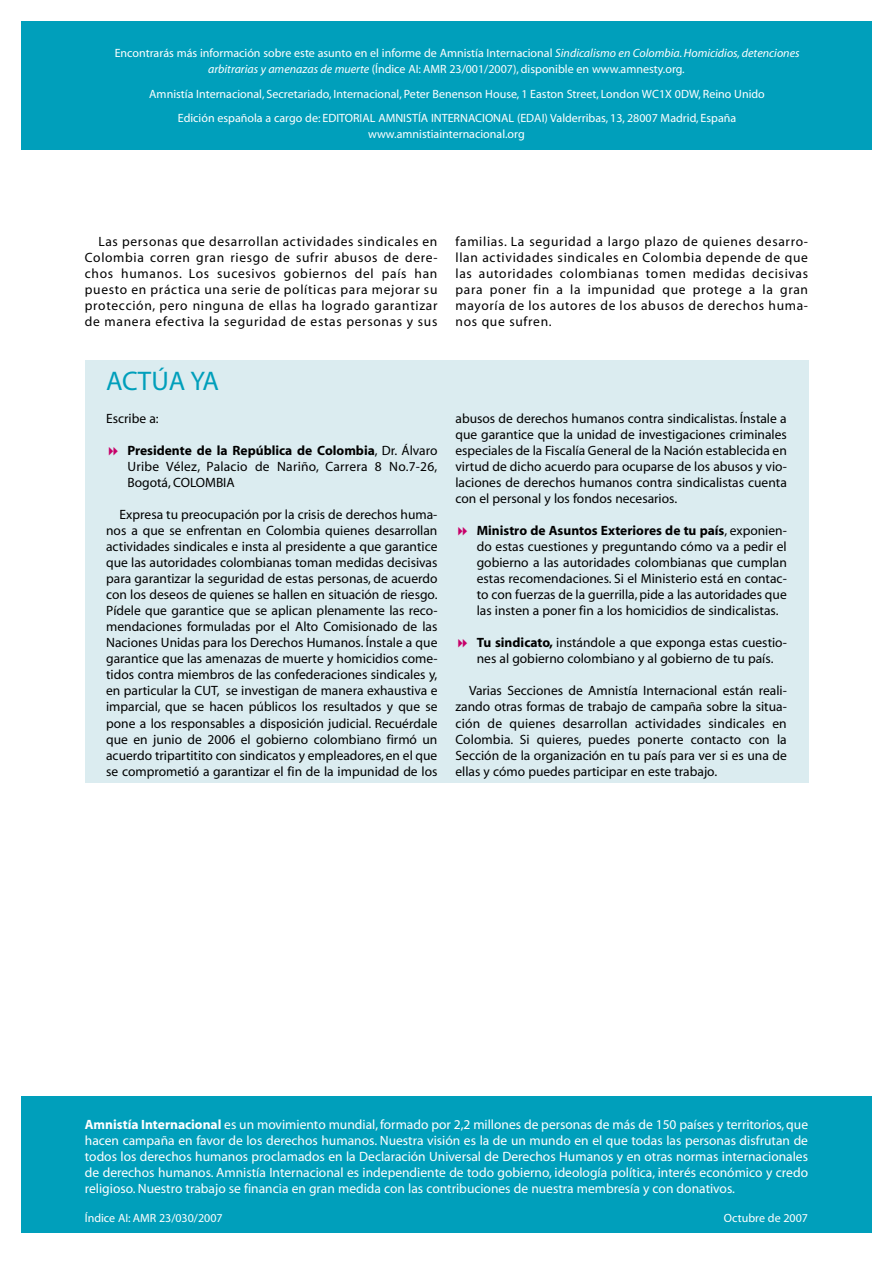
<style>
.page{position:relative;width:893px;height:1263px;background:#fff}
.page>*{position:absolute;margin:0;border:0;box-sizing:border-box;transform-origin:0 0}
.t1{font:27px "Myriad";color:#009fbb}
.t2{font:13.95px "Myriad";color:#fff}
.t3{font:13.5px/16px "Myriad";color:#000;text-align:justify}
.t4{font:13.5px/16px "Myriad";color:#fff;text-align:justify}
.t5{font:12px/16px "Myriad";color:#fff}
.s1{font-style:italic}
.s2{font-weight:700}
</style>
<div class="page">
<div style="left:21px;top:21px;width:850px;height:129px;background:#009fbb"></div>
<div style="left:21px;top:1097px;width:850px;height:136px;background:#009fbb"></div>
<div style="left:85px;top:360px;width:723px;height:422px;background:#dbecf0"></div>
<p class="t5" style="left:208px;top:46px;width:593px;text-indent:-93px">Encontrarás más información sobre este asunto en el informe de Amnistía Internacional <span class="s1">Sindicalismo en Colombia. Homicidios, detenciones arbitrarias y amenazas de muerte</span> (Índice AI: AMR 23/001/2007), disponible en www.amnesty.org.</p>
<p class="t5" style="left:149px;top:82px;width:617px;line-height:24.6px;text-align:center">Amnistía Internacional, Secretariado, Internacional, Peter Benenson House, 1 Easton Street, London WC1X 0DW, Reino Unido<br>Edición española a cargo de: EDITORIAL AMNISTÍA INTERNACIONAL (EDAI) Valderribas, 13, 28007 Madrid, España</p>
<p class="t5" style="left:368px;top:127px;width:158px">www.amnistiainternacional.org</p>
<p class="t2" style="left:300px;top:60px;width:293px">More information is available at www.amnesty.org</p>
<p class="t2" style="left:293px;top:92px;width:309px">1 Easton Street, London WC1X 0DW, United Kingdom</p>
<p class="t3" style="left:85px;top:235px;width:354px;text-indent:14px">Las personas que desarrollan actividades sindicales en Colombia corren gran riesgo de sufrir abusos de dere&shy;chos humanos. Los sucesivos gobiernos del país han puesto en práctica una serie de políticas para mejorar su protección, pero ninguna de ellas ha logrado garantizar de manera efectiva la seguridad de estas personas y sus</p>
<p class="t3" style="left:455px;top:235px;width:354px">familias. La seguridad a largo plazo de quienes desarro&shy;llan actividades sindicales en Colombia depende de que las autoridades colombianas tomen medidas decisivas para poner fin a la impunidad que protege a la gran mayoría de los autores de los abusos de derechos huma&shy;nos que sufren.</p>
<h1 class="t1" style="left:106px;top:371px;width:114px">ACTÚA YA</h1>
<p class="t3" style="left:106px;top:411px;width:54px">Escribe a:</p>
<p class="t3" style="left:127px;top:443px;width:311px"><span class="s2">Presidente de la República de Colombia</span>, Dr. Álvaro Uribe Vélez, Palacio de Nariño, Carrera 8 No.7-26, Bogotá, COLOMBIA</p>
<p class="t3" style="left:106px;top:507px;width:333px;text-indent:14px">Expresa tu preocupación por la crisis de derechos huma&shy;nos a que se enfrentan en Colombia quienes desarrollan actividades sindicales e insta al presidente a que garantice que las autoridades colombianas toman medidas decisivas para garantizar la seguridad de estas personas, de acuerdo con los deseos de quienes se hallen en situación de riesgo.<br>Pídele que garantice que se aplican plenamente las reco&shy;mendaciones formuladas por el Alto Comisionado de las Naciones Unidas para los Derechos Humanos. Ínstale a que garantice que las amenazas de muerte y homicidios come&shy;tidos contra miembros de las confederaciones sindicales y, en particular la CUT, se investigan de manera exhaustiva e imparcial, que se hacen públicos los resultados y que se pone a los responsables a disposición judicial. Recuérdale que en junio de 2006 el gobierno colombiano firmó un acuerdo tripartitito con sindicatos y empleadores, en el que se comprometió a garantizar el fin de la impunidad de los</p>
<p class="t3" style="left:455px;top:411px;width:333px">abusos de derechos humanos contra sindicalistas. Ínstale a que garantice que la unidad de investigaciones criminales especiales de la Fiscalía General de la Nación establecida en virtud de dicho acuerdo para ocuparse de los abusos y vio&shy;laciones de derechos humanos contra sindicalistas cuenta con el personal y los fondos necesarios.</p>
<p class="t3" style="left:476px;top:523px;width:311px"><span class="s2">Ministro de Asuntos Exteriores de tu país</span>, exponien&shy;do estas cuestiones y preguntando cómo va a pedir el gobierno a las autoridades colombianas que cumplan estas recomendaciones. Si el Ministerio está en contac&shy;to con fuerzas de la guerrilla, pide a las autoridades que las insten a poner fin a los homicidios de sindicalistas.</p>
<p class="t3" style="left:476px;top:636px;width:311px"><span class="s2">Tu sindicato,</span> instándole a que exponga estas cuestio&shy;nes al gobierno colombiano y al gobierno de tu país.</p>
<p class="t3" style="left:455px;top:684px;width:333px;text-indent:14px">Varias Secciones de Amnistía Internacional están reali&shy;zando otras formas de trabajo de campaña sobre la situa&shy;ción de quienes desarrollan actividades sindicales en Colombia. Si quieres, puedes ponerte contacto con la Sección de la organización en tu país para ver si es una de ellas y cómo puedes participar en este trabajo.</p>
<p class="t4" style="left:85px;top:1117px;width:724px"><span class="s2">Amnistía Internacional</span> es un movimiento mundial, formado por 2,2 millones de personas de más de 150 países y territorios, que hacen campaña en favor de los derechos humanos. Nuestra visión es la de un mundo en el que todas las personas disfrutan de todos los derechos humanos proclamados en la Declaración Universal de Derechos Humanos y en otras normas internacionales de derechos humanos. Amnistía Internacional es independiente de todo gobierno, ideología política, interés económico y credo religioso. Nuestro trabajo se financia en gran medida con las contribuciones de nuestra membresía y con donativos.</p>
<p class="t5" style="left:85px;top:1211px;width:139px">Índice AI: AMR 23/030/2007</p>
<p class="t5" style="left:724px;top:1211px;width:86px">Octubre de 2007</p>
<p class="t5" style="left:85px;top:1211px;width:137px">AI Index: AMR 23/030/2007</p>
</div>
